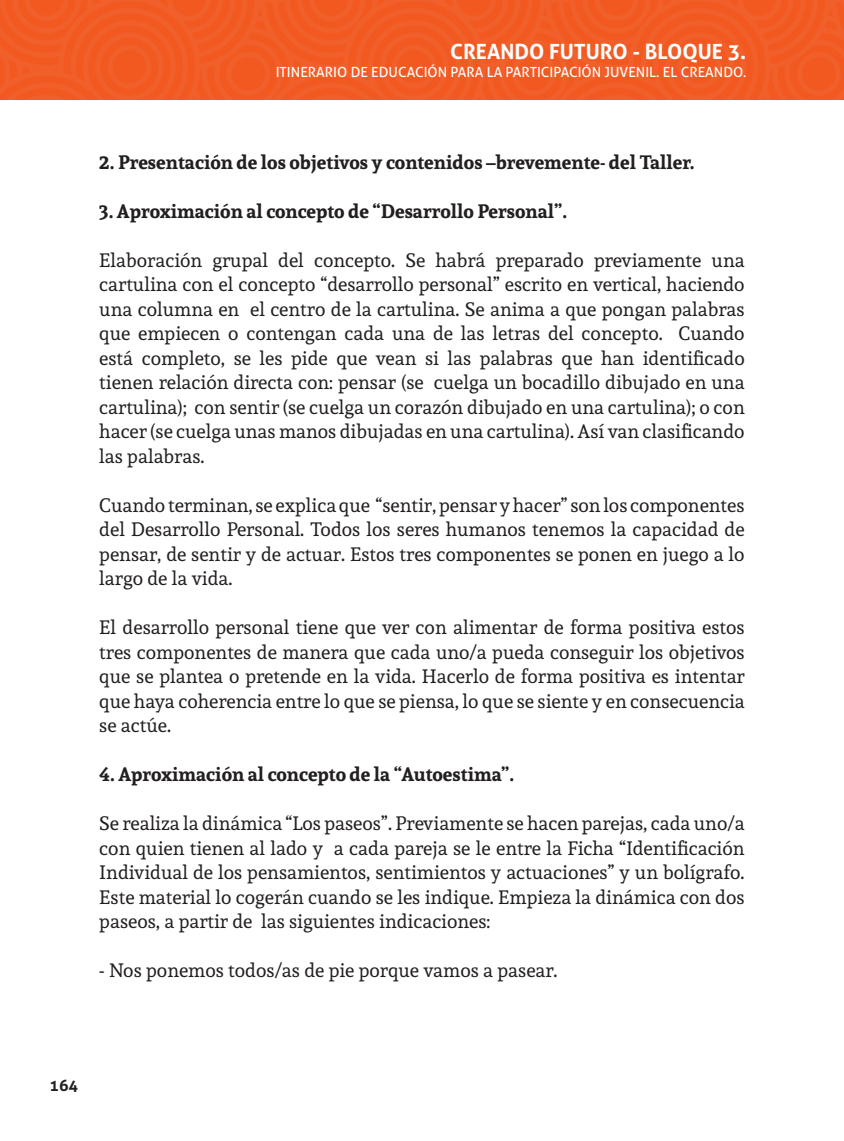
<style>
.page{position:relative;width:844px;height:1141px;background:#fff}
.page>*{position:absolute;margin:0;border:0;box-sizing:border-box;transform-origin:0 0}
.t1{font:700 21px "Aller";color:#fff}
.t2{font:19.25px/24.5px "Andada";color:#231f20;text-align:justify}
.t3{font:700 19.25px "Andada";color:#231f20}
.t4{font:700 15.75px "Aller";color:#231f20}
.t5{font:14px "Aller";color:#fff}
</style>
<div class="page">
<img style="left:0;top:0;width:843px;height:100px">
<p class="t1" style="left:450px;top:39px;width:297px">CREANDO FUTURO - BLOQUE 3.</p>
<p class="t5" style="left:275px;top:63px;width:472px">ITINERARIO DE EDUCACIÓN PARA LA PARTICIPACIÓN JUVENIL. EL CREANDO.</p>
<p class="t3" style="left:99px;top:149px;width:596px">2. Presentación de los objetivos y contenidos –brevemente- del Taller.</p>
<p class="t3" style="left:99px;top:198px;width:469px">3. Aproximación al concepto de “Desarrollo Personal”.</p>
<p class="t2" style="left:99px;top:247px;width:646px">Elaboración grupal del concepto. Se habrá preparado previamente una cartulina con el concepto “desarrollo personal” escrito en vertical, haciendo una columna en el centro de la cartulina. Se anima a que pongan palabras que empiecen o contengan cada una de las letras del concepto. Cuando está completo, se les pide que vean si las palabras que han identificado tienen relación directa con: pensar (se cuelga un bocadillo dibujado en una cartulina); con sentir (se cuelga un corazón dibujado en una cartulina); o con hacer (se cuelga unas manos dibujadas en una cartulina). Así van clasificando las palabras.</p>
<p class="t2" style="left:99px;top:492px;width:646px">Cuando terminan, se explica que “sentir, pensar y hacer” son los componentes del Desarrollo Personal. Todos los seres humanos tenemos la capacidad de pensar, de sentir y de actuar. Estos tres componentes se ponen en juego a lo largo de la vida.</p>
<p class="t2" style="left:99px;top:615px;width:646px">El desarrollo personal tiene que ver con alimentar de forma positiva estos tres componentes de manera que cada uno/a pueda conseguir los objetivos que se plantea o pretende en la vida. Hacerlo de forma positiva es intentar que haya coherencia entre lo que se piensa, lo que se siente y en consecuencia se actúe.</p>
<p class="t3" style="left:99px;top:761px;width:416px">4. Aproximación al concepto de la “Autoestima”.</p>
<p class="t2" style="left:99px;top:811px;width:646px">Se realiza la dinámica “Los paseos”. Previamente se hacen parejas, cada uno/a con quien tienen al lado y a cada pareja se le entre la Ficha “Identificación Individual de los pensamientos, sentimientos y actuaciones” y un bolígrafo.<br>Este material lo cogerán cuando se les indique. Empieza la dinámica con dos paseos, a partir de las siguientes indicaciones:</p>
<p class="t2" style="left:99px;top:958px;width:460px">- Nos ponemos todos/as de pie porque vamos a pasear.</p>
<p class="t4" style="left:50px;top:1075px;width:30px">164</p>
</div>
